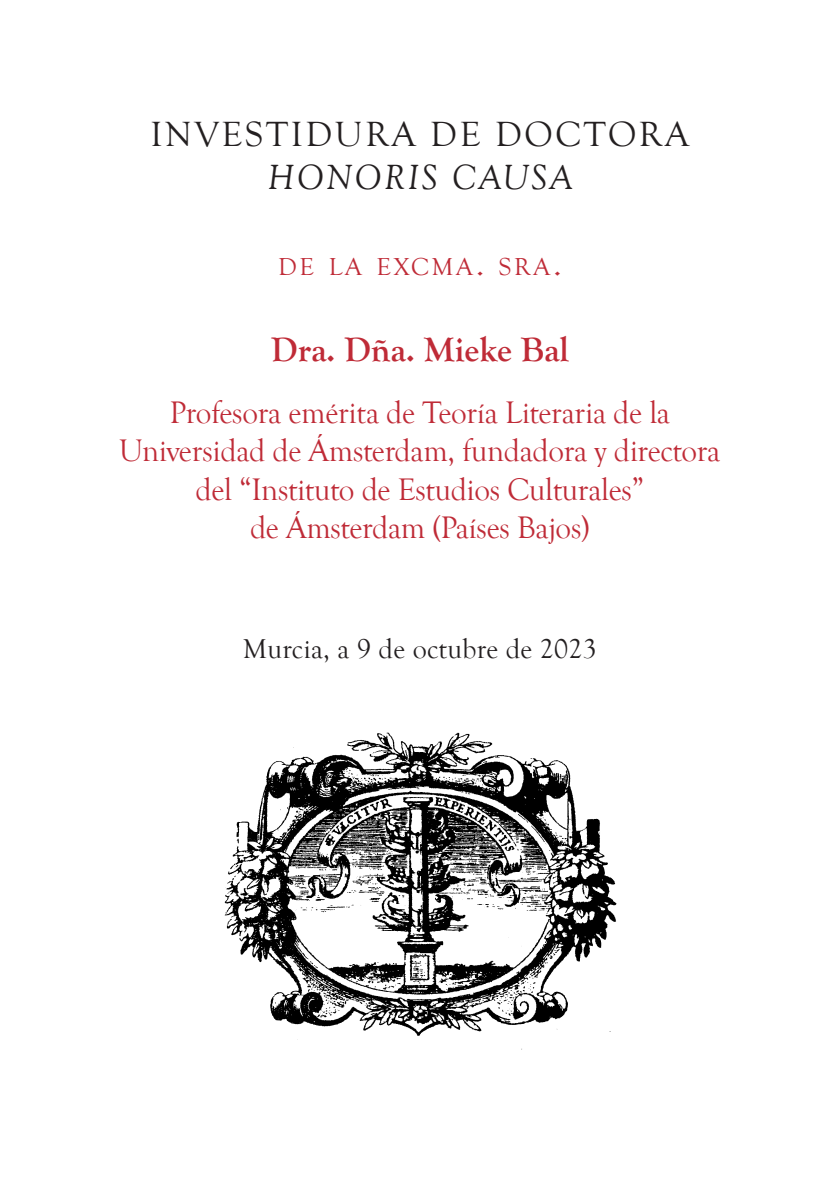
<style>
.page{position:relative;width:840px;height:1191px;background:#fff}
.page>*{position:absolute;margin:0;border:0;box-sizing:border-box;transform-origin:0 0}
.TitCap_2{font:36px "Goudy Old Style T";letter-spacing:.075em;color:#231f20}
.TitCap_2-2{font:italic 36px "Goudy Old Style T";letter-spacing:.075em;color:#231f20}
.TitCap_2-3{font:700 35px "Goudy Old Style T";color:#bf2b37}
.TitCap_2-4{font:32px/38.4px "Goudy Old Style T";letter-spacing:-.01em;color:#bf2b37;text-align:center}
.TitCap_2-5{font:28px "Goudy Old Style T";letter-spacing:.01em;color:#231f20}
.TitCap_2-6{font:25.2px "Goudy Old Style T";letter-spacing:.105em;color:#bf2b37}
.s1{font-size:36px}
</style>
<div class="page">
<img style="left:224px;top:732px;width:393px;height:317px">
<p class="TitCap_2" style="left:150px;top:114px;width:540px">INVESTIDURA DE DOCTORA</p>
<p class="TitCap_2-2" style="left:267px;top:158px;width:306px">HONORIS CAUSA</p>
<p class="TitCap_2-6" style="left:278px;top:253px;width:285px">DE LA EXCMA<span class="s1">.</span> SRA<span class="s1">.</span></p>
<p class="TitCap_2-3" style="left:271px;top:329px;width:299px">Dra. Dña. Mieke Bal</p>
<p class="TitCap_2-4" style="left:119px;top:394px;width:602px">Profesora emérita de Teoría Literaria de la Universidad de Ámsterdam, fundadora y directora del “Instituto de Estudios Culturales”<br>de Ámsterdam (Países Bajos)</p>
<p class="TitCap_2-5" style="left:243px;top:633px;width:355px">Murcia, a 9 de octubre de 2023</p>
</div>
